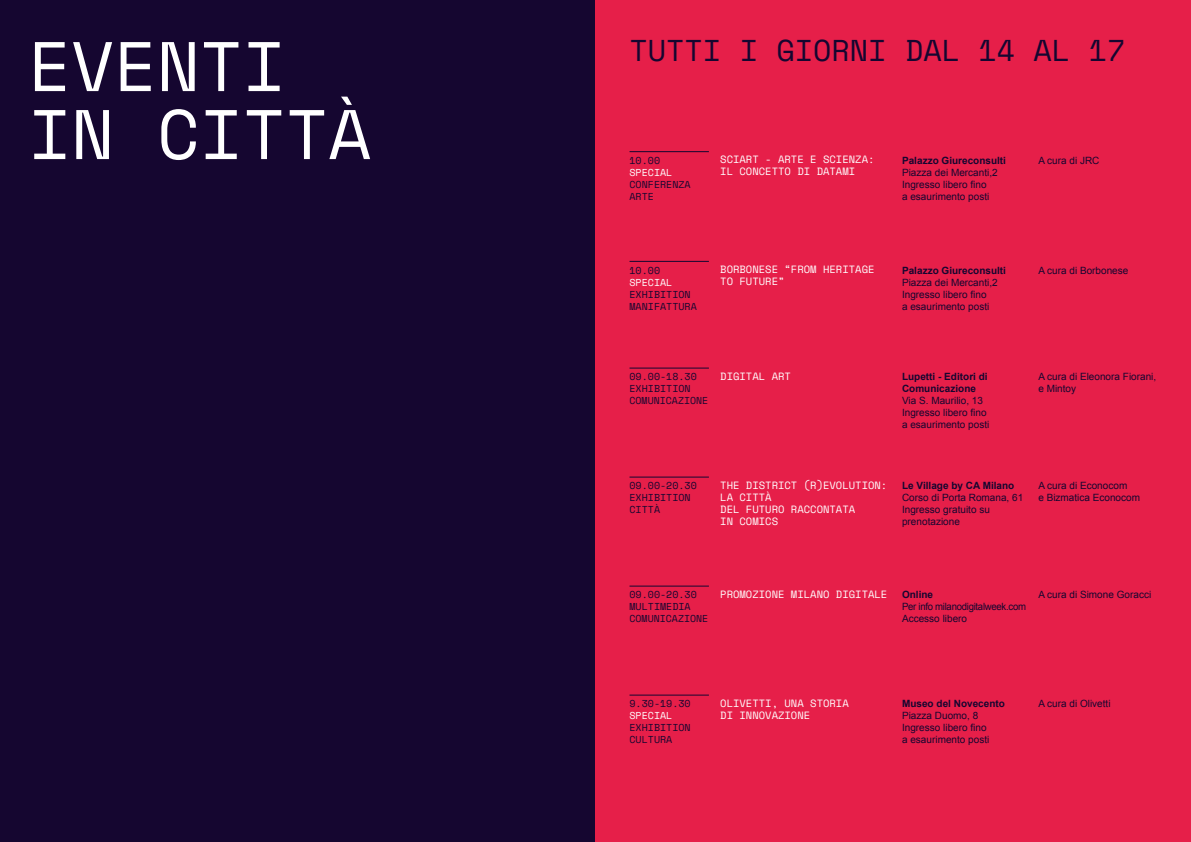
<style>
.page{position:relative;width:1191px;height:842px;background:#fff}
.page>*{position:absolute;margin:0;border:0;box-sizing:border-box;transform-origin:0 0}
.t1{font:70px/68px "Space Mono";color:#fff}
.t2{font:30px "Space Mono";color:#150630}
.t3{font:10.5px/12px "Space Mono";color:#fff}
.t4{font:10px/12px "Arial";color:#150630}
.t5{font:10px/12px "Space Mono";color:#150630}
.t6{font:700 10px/12px "Arial";color:#150630}
.t7{font:10px/12px "Arial";letter-spacing:-.03em;color:#150630;scale:.96 1}
.t8{font:10px "Space Mono";color:#fff}
</style>
<div class="page">
<div style="left:0;top:0;width:595px;height:842px;background:#150630"></div>
<div style="left:595px;top:0;width:596px;height:842px;background:#e61f49"></div>
<hr style="left:629px;top:151px;width:80px;height:1px;background:#150630">
<hr style="left:629px;top:261px;width:80px;height:1px;background:#150630">
<hr style="left:629px;top:368px;width:80px;height:1px;background:#150630">
<hr style="left:629px;top:477px;width:80px;height:1px;background:#150630">
<hr style="left:629px;top:586px;width:80px;height:1px;background:#150630">
<hr style="left:629px;top:695px;width:80px;height:1px;background:#150630">
<h1 class="t1" style="left:28px;top:31px;width:344px">EVENTI<br>IN CITTÀ</h1>
<h2 class="t2" style="left:629px;top:28px;width:497px">TUTTI I GIORNI DAL 14 AL 17</h2>
<p class="t5" style="left:629px;top:154px;width:32px">10.00</p>
<p class="t8" style="left:629px;top:165px;width:44px">SPECIAL</p>
<p class="t5" style="left:629px;top:178px;width:63px">CONFERENZA<br>ARTE</p>
<p class="t3" style="left:720px;top:153px;width:156px">SCIART - ARTE E SCIENZA:<br>IL CONCETTO DI DATAMI</p>
<p class="t6" style="left:902px;top:155px;width:105px">Palazzo Giureconsulti</p>
<p class="t4" style="left:902px;top:167px;width:97px">Piazza dei Mercanti,2<br>Ingresso libero fino<br>a esaurimento posti</p>
<p class="t4" style="left:1038px;top:155px;width:63px">A cura di JRC</p>
<p class="t5" style="left:629px;top:264px;width:32px">10.00</p>
<p class="t8" style="left:629px;top:274px;width:44px">SPECIAL</p>
<p class="t5" style="left:629px;top:288px;width:69px">EXHIBITION<br>MANIFATTURA</p>
<p class="t3" style="left:720px;top:263px;width:156px">BORBONESE “FROM HERITAGE<br>TO FUTURE”</p>
<p class="t6" style="left:902px;top:264px;width:105px">Palazzo Giureconsulti</p>
<p class="t4" style="left:902px;top:276px;width:97px">Piazza dei Mercanti,2<br>Ingresso libero fino<br>a esaurimento posti</p>
<p class="t4" style="left:1038px;top:264px;width:92px">A cura di Borbonese</p>
<p class="t5" style="left:629px;top:371px;width:69px">09.00-18.30</p>
<p class="t3" style="left:720px;top:370px;width:72px">DIGITAL ART</p>
<p class="t5" style="left:629px;top:383px;width:80px">EXHIBITION<br>COMUNICAZIONE</p>
<p class="t6" style="left:902px;top:371px;width:87px">Lupetti - Editori di<br>Comunicazione</p>
<p class="t4" style="left:902px;top:395px;width:89px">Via S. Maurilio, 13<br>Ingresso libero fino a esaurimento posti</p>
<p class="t4" style="left:1038px;top:371px;width:119px">A cura di Eleonora Fiorani, e Mintoy</p>
<p class="t3" style="left:720px;top:479px;width:169px">THE DISTRICT (R)EVOLUTION:<br>LA CITTÀ<br>DEL FUTURO RACCONTATA<br>IN COMICS</p>
<p class="t5" style="left:629px;top:479px;width:69px">09.00-20.30<br>EXHIBITION<br>CITTÀ</p>
<p class="t6" style="left:902px;top:480px;width:114px">Le Village by CA Milano</p>
<p class="t4" style="left:902px;top:492px;width:123px">Corso di Porta Romana, 61<br>Ingresso gratuito su prenotazione</p>
<p class="t4" style="left:1038px;top:480px;width:103px">A cura di Econocom<br>e Bizmatica Econocom</p>
<p class="t5" style="left:629px;top:588px;width:69px">09.00-20.30</p>
<p class="t3" style="left:720px;top:588px;width:169px">PROMOZIONE MILANO DIGITALE</p>
<p class="t5" style="left:629px;top:600px;width:80px">MULTIMEDIA<br>COMUNICAZIONE</p>
<p class="t6" style="left:902px;top:589px;width:33px">Online</p>
<p class="t7" style="left:902px;top:601px;width:131px">Per info milanodigitalweek.com<br>Accesso libero</p>
<p class="t4" style="left:1038px;top:589px;width:114px">A cura di Simone Goracci</p>
<p class="t5" style="left:629px;top:697px;width:63px">9.30-19.30</p>
<p class="t8" style="left:629px;top:708px;width:44px">SPECIAL</p>
<p class="t5" style="left:629px;top:721px;width:63px">EXHIBITION<br>CULTURA</p>
<p class="t3" style="left:720px;top:697px;width:130px">OLIVETTI, UNA STORIA<br>DI INNOVAZIONE</p>
<p class="t6" style="left:902px;top:698px;width:104px">Museo del Novecento</p>
<p class="t4" style="left:902px;top:710px;width:89px">Piazza Duomo, 8<br>Ingresso libero fino a esaurimento posti</p>
<p class="t4" style="left:1038px;top:698px;width:74px">A cura di Olivetti</p>
</div>
